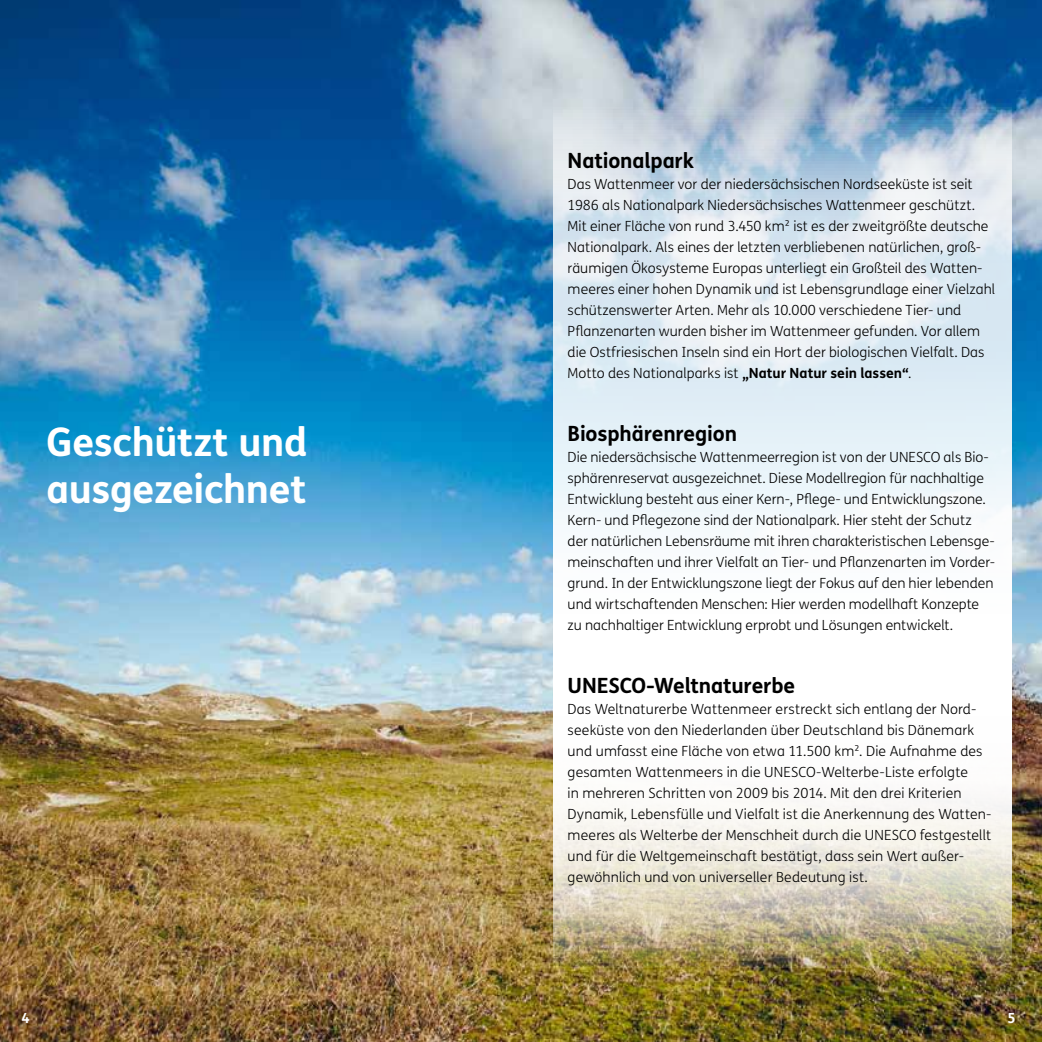
<style>
.page{position:relative;width:1042px;height:1042px;background:#fff}
.page>*{position:absolute;margin:0;border:0;box-sizing:border-box;transform-origin:0 0}
.t1{font:700 39.38px/46.4px "FS Me";letter-spacing:-.01em;color:#fff}
.t2{font:700 21px "FS Me";letter-spacing:-.01em;color:#000}
.t3{font:300 14px/21px "FS Me";letter-spacing:.005em;color:#000}
.t4{font:700 14px "FS Me";color:#fff}
.s1{font-weight:700}
</style>
<div class="page">
<img style="left:0;top:0;width:1042px;height:1042px">
<svg style="left:553px;top:99px;width:459px;height:868px"></svg>
<h1 class="t1" style="left:47px;top:417px;width:262px">Geschützt und ausgezeichnet</h1>
<p class="t4" style="left:22px;top:1007px;width:10px">4</p>
<h2 class="t2" style="left:567px;top:144px;width:128px">Nationalpark</h2>
<p class="t3" style="left:567px;top:173px;width:429px">Das Wattenmeer vor der niedersächsischen Nordseeküste ist seit 1986 als Nationalpark Niedersächsisches Wattenmeer geschützt.<br>Mit einer Fläche von rund 3.450 km² ist es der zweitgrößte deutsche Nationalpark. Als eines der letzten verbliebenen natürlichen, groß&shy;räumigen Ökosysteme Europas unterliegt ein Großteil des Watten&shy;meeres einer hohen Dynamik und ist Lebensgrundlage einer Vielzahl schützenswerter Arten. Mehr als 10.000 verschiedene Tier- und Pflanzenarten wurden bisher im Wattenmeer gefunden. Vor allem die Ostfriesischen Inseln sind ein Hort der biologischen Vielfalt. Das Motto des Nationalparks ist <span class="s1">„Natur Natur sein lassen“</span>.</p>
<h2 class="t2" style="left:567px;top:417px;width:171px">Biosphärenregion</h2>
<p class="t3" style="left:567px;top:446px;width:429px">Die niedersächsische Wattenmeerregion ist von der UNESCO als Bio&shy;sphärenreservat ausgezeichnet. Diese Modellregion für nachhaltige Entwicklung besteht aus einer Kern-, Pflege- und Entwicklungszone.<br>Kern- und Pflegezone sind der Nationalpark. Hier steht der Schutz der natürlichen Lebensräume mit ihren charakteristischen Lebensge&shy;meinschaften und ihrer Vielfalt an Tier- und Pflanzenarten im Vorder&shy;grund. In der Entwicklungszone liegt der Fokus auf den hier lebenden und wirtschaftenden Menschen: Hier werden modellhaft Konzepte zu nachhaltiger Entwicklung erprobt und Lösungen entwickelt.</p>
<h2 class="t2" style="left:567px;top:669px;width:229px">UNESCO-Weltnaturerbe</h2>
<p class="t3" style="left:567px;top:698px;width:425px">Das Weltnaturerbe Wattenmeer erstreckt sich entlang der Nord&shy;seeküste von den Niederlanden über Deutschland bis Dänemark und umfasst eine Fläche von etwa 11.500 km². Die Aufnahme des gesamten Wattenmeers in die UNESCO-Welterbe-Liste erfolgte<br>in mehreren Schritten von 2009 bis 2014. Mit den drei Kriterien Dynamik, Lebensfülle und Vielfalt ist die Anerkennung des Watten&shy;meeres als Welterbe der Menschheit durch die UNESCO festgestellt und für die Weltgemeinschaft bestätigt, dass sein Wert außer&shy;gewöhnlich und von universeller Bedeutung ist.</p>
<p class="t4" style="left:1007px;top:1007px;width:10px">5</p>
</div>
